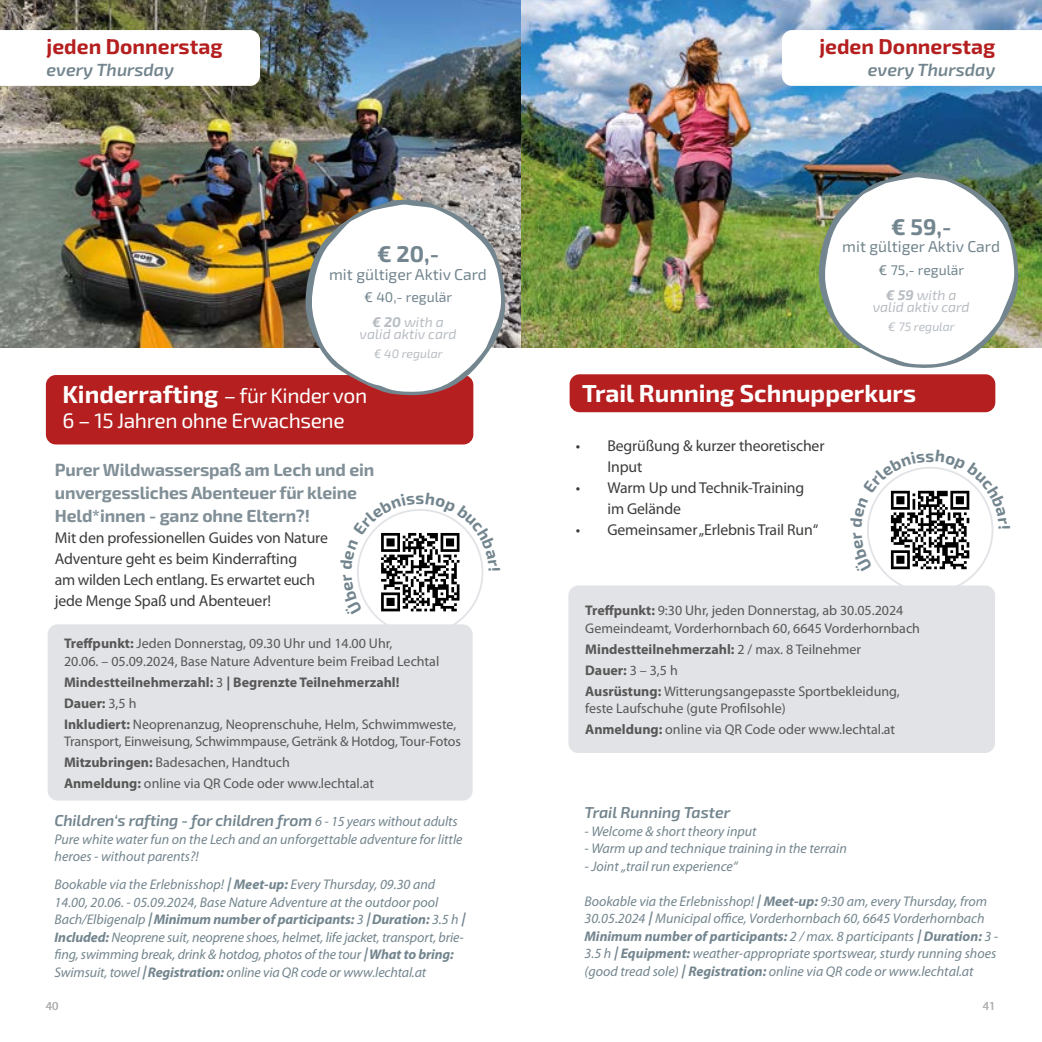
<style>
.page{position:relative;width:1042px;height:1042px;background:#fff}
.page>*{position:absolute;margin:0;border:0;box-sizing:border-box;transform-origin:0 0}
.t1{font:700 24.5px "Exo 2";color:#fff}
.t2{font:700 22.75px "Exo 2";color:#73858e}
.t3{font:700 21px "Exo 2";color:#b51f1f}
.t4{font:21px "Exo 2";letter-spacing:-.02em;color:#fff}
.t5{font:700 17.5px/22.8px "Exo 2";letter-spacing:-.01em;color:#818f97}
.t6{font:italic 600 17.5px "Exo 2";color:#73858e}
.t7{font:700 16.62px "Exo 2";color:#73858e}
.t8{font:15.75px/21px "Myriad Pro";letter-spacing:-.01em;color:#3c3c3b}
.t9{font:italic 600 15.75px "Exo 2";letter-spacing:-.01em;color:#73858e}
.t10{font:15.75px "Exo 2";color:#73858e}
.t11{font:italic 14px/17.5px "Myriad Pro";color:#73858e}
.t12{font:14px/21px "Myriad Pro";color:#575756}
.t13{font:700 14px/21px "Myriad Pro";color:#575756}
.t14{font:14px/24.5px "Exo 2";color:#73858e;text-align:center}
.t15{font:italic 14px "Exo 2";color:#b8bdc3}
.t16{font:italic 12.25px "Exo 2";color:#b8bdc3}
.t17{font:12.25px "Myriad Pro";color:#b3b2b2}
.s1{font-weight:700;font-style:italic;color:#b8bdc3}
.s2{font-style:italic;color:#b8bdc3}
.s3{font-weight:400;font-size:21px}
.s4{font-weight:700}
.s5{font-weight:400}
.s6{font-family:"Myriad Pro";font-weight:400;font-size:14px}
</style>
<div class="page">
<img style="left:0;top:0;width:521px;height:348px">
<div style="left:48px;top:624px;width:424px;height:176px;background:#e2e3e7;border-radius:10px"></div>
<div style="left:46px;top:375px;width:427px;height:69px;background:#b51f1f;border-radius:10px"></div>
<svg style="left:305px;top:199px;width:204px;height:198px"></svg>
<svg style="left:0;top:30px;width:260px;height:56px"></svg>
<img style="left:521px;top:0;width:521px;height:348px">
<div style="left:569px;top:374px;width:426px;height:38px;background:#b51f1f;border-radius:10px"></div>
<div style="left:568px;top:585px;width:427px;height:168px;background:#e2e3e7;border-radius:10px"></div>
<img style="left:818px;top:172px;width:204px;height:196px">
<svg style="left:782px;top:30px;width:260px;height:56px"></svg>
<svg style="left:357px;top:509px;width:127px;height:106px"></svg>
<svg style="left:867px;top:467px;width:127px;height:106px"></svg>
<h3 class="t3" style="left:47px;top:32px;width:177px">jeden Donnerstag</h3>
<p class="t6" style="left:47px;top:57px;width:129px">every Thursday</p>
<h2 class="t2" style="left:377px;top:238px;width:64px">€ 20,-</h2>
<p class="t10" style="left:329px;top:263px;width:159px">mit gültiger Aktiv Card</p>
<p class="t14" style="left:364px;top:285px;width:89px">€ 40,- regulär <span class="s1">€ 20</span> <span class="s2">with a</span></p>
<p class="t15" style="left:360px;top:324px;width:98px">valid aktiv card</p>
<p class="t16" style="left:374px;top:345px;width:70px">€ 40 regular</p>
<h1 class="t1" style="left:62px;top:377px;width:306px">Kinderrafting <span class="s3">– für Kinder von</span></h1>
<h3 class="t4" style="left:62px;top:406px;width:284px">6 – 15 Jahren ohne Erwachsene</h3>
<p class="t5" style="left:55px;top:458px;width:321px">Purer Wildwasserspaß am Lech und ein unvergessliches Abenteuer für kleine<br>Held*innen - ganz ohne Eltern?!</p>
<p class="t8" style="left:55px;top:526px;width:275px">Mit den professionellen Guides von Nature Adventure geht es beim Kinderrafting<br>am wilden Lech entlang. Es erwartet euch jede Menge Spaß und Abenteuer!</p>
<p class="t7" style="left:415px;top:486px;width:10px">s</p>
<p class="t12" style="left:64px;top:634px;width:377px;line-height:17.5px"><span class="s4">Treffpunkt:</span> Jeden Donnerstag, 09.30 Uhr und 14.00 Uhr,<br>20.06. – 05.09.2024, Base Nature Adventure beim Freibad Lechtal</p>
<p class="t13" style="left:64px;top:671px;width:394px">Mindestteilnehmerzahl: <span class="s5">3</span> | Begrenzte Teilnehmerzahl!<br>Dauer: <span class="s5">3,5 h<br></span>Inkludiert: <span class="s5">Neoprenanzug, Neoprenschuhe, Helm, Schwimmweste,</span></p>
<p class="t12" style="left:64px;top:731px;width:398px">Transport, Einweisung, Schwimmpause, Getränk &amp; Hotdog, Tour-Fotos<br><span class="s4">Mitzubringen:</span> Badesachen, Handtuch<br><span class="s4">Anmeldung:</span> online via QR Code oder www.lechtal.at</p>
<p class="t9" style="left:55px;top:809px;width:404px">Children‘s rafting - for children from <span class="s6">6 - 15 years without adults</span></p>
<p class="t11" style="left:55px;top:830px;width:409px">Pure white water fun on the Lech and an unforgettable adventure for little heroes - without parents?!</p>
<p class="t11" style="left:55px;top:875px;width:415px">Bookable via the Erlebnisshop! <span class="s4">|Meet-up:</span> Every Thursday, 09.30 and 14.00, 20.06. - 05.09.2024, Base Nature Adventure at the outdoor pool Bach/Elbigenalp <span class="s4">|Minimum number of participants:</span> 3 <span class="s4">|Duration:</span> 3.5 h <span class="s4">| Included:</span> Neoprene suit, neoprene shoes, helmet, life jacket, transport, brie&shy;fing, swimming break, drink &amp; hotdog, photos of the tour <span class="s4">|What to bring:<br></span>Swimsuit, towel <span class="s4">|Registration:</span> online via QR code or www.lechtal.at</p>
<h3 class="t3" style="left:819px;top:32px;width:177px">jeden Donnerstag</h3>
<p class="t6" style="left:868px;top:57px;width:129px">every Thursday</p>
<h2 class="t2" style="left:891px;top:211px;width:62px">€ 59,-</h2>
<p class="t10" style="left:842px;top:236px;width:159px">mit gültiger Aktiv Card</p>
<p class="t14" style="left:878px;top:257px;width:87px">€ 75,- regulär <span class="s1">€ 59</span> <span class="s2">with a</span></p>
<p class="t15" style="left:873px;top:297px;width:98px">valid aktiv card</p>
<p class="t16" style="left:888px;top:318px;width:68px">€ 75 regular</p>
<h1 class="t1" style="left:582px;top:376px;width:335px">Trail Running Schnupperkurs</h1>
<p class="t8" style="left:607px;top:434px;width:218px;text-indent:-32px">• Begrüßung &amp; kurzer theoretischer<br>Input</p>
<p class="t8" style="left:607px;top:476px;width:198px;text-indent:-32px">• Warm Up und Technik-Training im Gelände</p>
<p class="t8" style="left:576px;top:518px;width:244px">• Gemeinsamer „Erlebnis Trail Run“</p>
<p class="t7" style="left:925px;top:444px;width:10px">s</p>
<p class="t12" style="left:585px;top:602px;width:336px;line-height:17.5px"><span class="s4">Treffpunkt:</span> 9:30 Uhr, jeden Donnerstag, ab 30.05.2024<br>Gemeindeamt, Vorderhornbach 60, 6645 Vorderhornbach</p>
<p class="t12" style="left:585px;top:638px;width:316px"><span class="s4">Mindestteilnehmerzahl:</span> 2 / max. 8 Teilnehmer<br><span class="s4">Dauer:</span> 3 – 3,5 h<br><span class="s4">Ausrüstung:</span> Witterungsangepasste Sportbekleidung,</p>
<p class="t12" style="left:585px;top:698px;width:311px">feste Laufschuhe (gute Profilsohle)<br><span class="s4">Anmeldung:</span> online via QR Code oder www.lechtal.at</p>
<p class="t9" style="left:584px;top:802px;width:147px">Trail Running Taster</p>
<p class="t11" style="left:584px;top:822px;width:174px">- Welcome &amp; short theory input</p>
<p class="t11" style="left:584px;top:839px;width:264px">- Warm up and technique training in the terrain</p>
<p class="t11" style="left:584px;top:857px;width:155px">- Joint „trail run experience“</p>
<p class="t11" style="left:584px;top:892px;width:415px">Bookable via the Erlebnisshop! <span class="s4">|Meet-up:</span> 9:30 am, every Thursday, from 30.05.2024 <span class="s4">|</span>Municipal office, Vorderhornbach 60, 6645 Vorderhornbach <span class="s4">Minimum number of participants:</span> 2 / max. 8 participants <span class="s4">|Duration:</span> 3 - 3.5 h <span class="s4">|Equipment:</span> weather-appropriate sportswear, sturdy running shoes (good tread sole) <span class="s4">|Registration:</span> online via QR code or www.lechtal.at</p>
<p class="t17" style="left:46px;top:998px;width:14px">40</p>
<p class="t17" style="left:983px;top:998px;width:14px">41</p>
</div>
